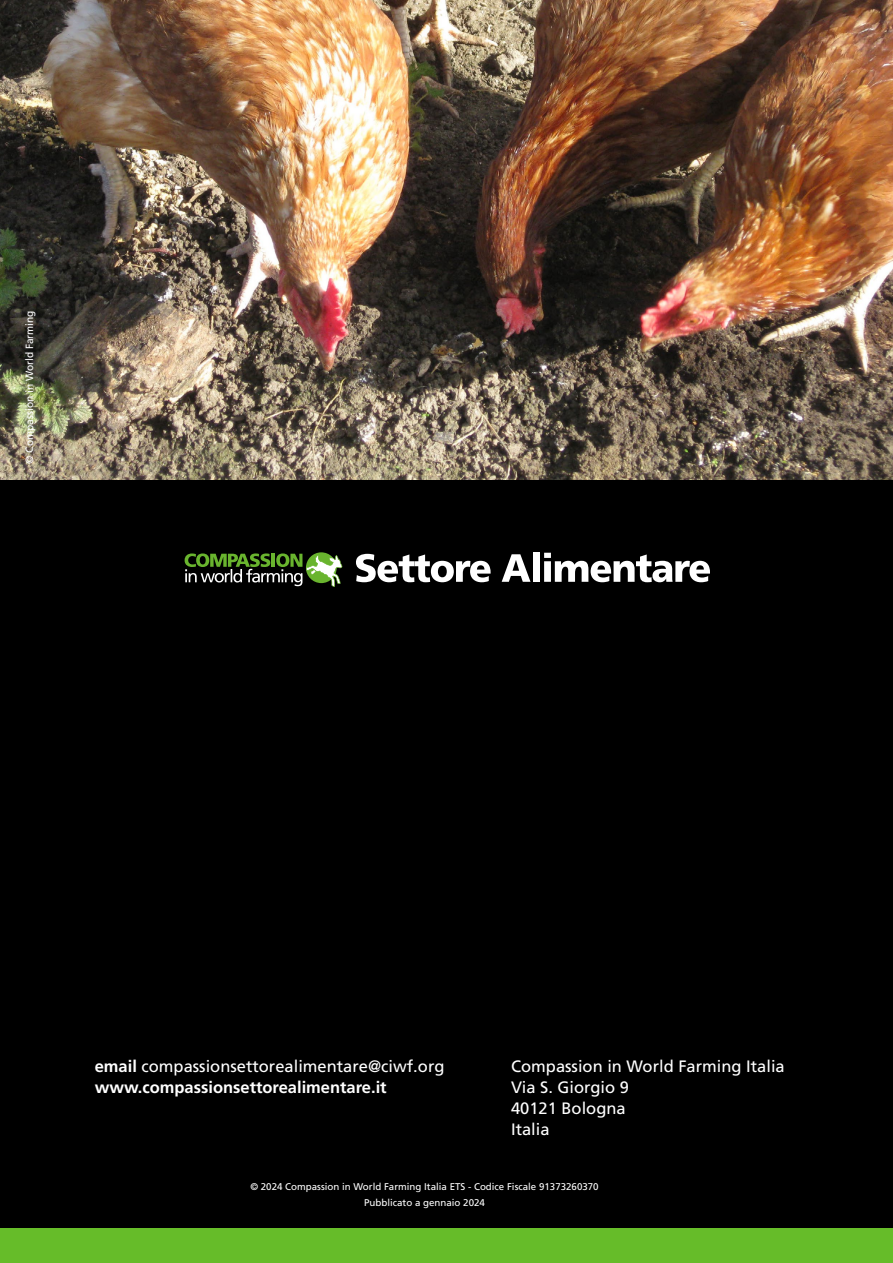
<style>
.page{position:relative;width:893px;height:1263px;background:#fff}
.page>*{position:absolute;margin:0;border:0;box-sizing:border-box;transform-origin:0 0}
.t1{font:700 16.5px/21px "Frutiger LT Pro";color:#fff}
.t2{font:16.5px/21px "Frutiger LT Pro";color:#fff}
.t3{font:10.5px "Frutiger LT Pro";color:#fff}
.t4{font:9.75px/16.2px "Frutiger LT Pro";color:#fff;text-align:center}
.s1{font-weight:400}
</style>
<div class="page">
<div style="left:0;top:0;width:893px;height:1229px;background:#000"></div>
<div style="left:0;top:1228px;width:893px;height:35px;background:#66bc29"></div>
<img style="left:0;top:0;width:893px;height:479px">
<svg style="left:185px;top:553px;width:158px;height:34px"></svg>
<svg style="left:356px;top:554px;width:135px;height:28px"></svg>
<svg style="left:502px;top:554px;width:28px;height:28px"></svg>
<div style="left:533px;top:552px;width:6px;height:30px;background:#fff"></div>
<svg style="left:544px;top:553px;width:166px;height:29px"></svg>
<p class="t3" style="left:23px;top:464px;width:155px;rotate:-90deg">© Compassion in World Farming</p>
<h1 class="t1" style="left:95px;top:1056px;width:351px">email <span class="s1">compassionsettorealimentare@ciwf.org </span>www.compassionsettorealimentare.it</h1>
<h1 class="t2" style="left:511px;top:1056px;width:275px">Compassion in World Farming Italia<br>Via S. Giorgio 9<br>40121 Bologna<br>Italia</h1>
<p class="t4" style="left:250px;top:1178px;width:350px">© 2024 Compassion in World Farming Italia ETS - Codice Fiscale 91373260370<br>Pubblicato a gennaio 2024</p>
</div>
